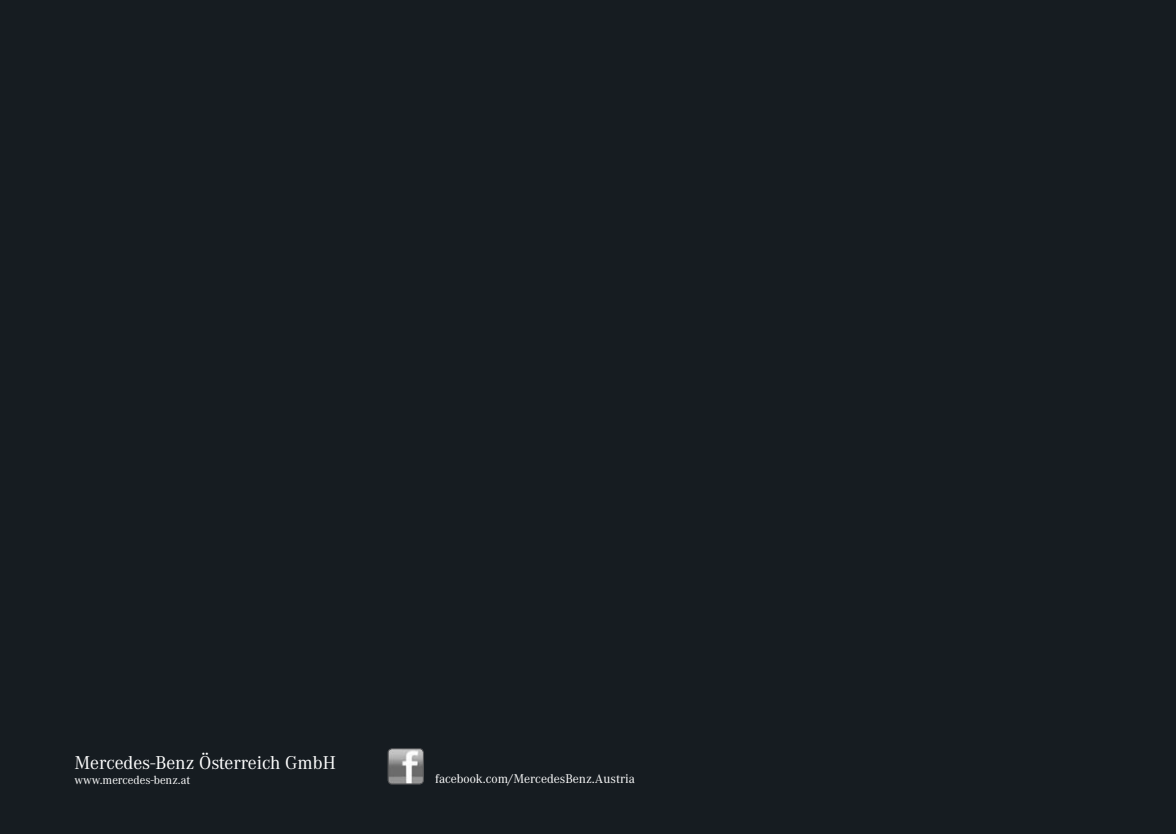
<style>
.page{position:relative;width:1176px;height:834px;background:#fff}
.page>*{position:absolute;margin:0;border:0;box-sizing:border-box;transform-origin:0 0}
.t1{font:19.25px "Corporate A";color:#fff}
.t2{font:13.12px "Corporate A";color:#fff}
.t3{font:12.25px "Corporate A";color:#fff}
</style>
<div class="page">
<div style="left:0;top:0;width:1176px;height:833px;background:#161c21"></div>
<img style="left:388px;top:748px;width:35px;height:35px;border-radius:4px">
<div style="left:387px;top:748px;width:37px;height:36px;border:1px solid #58595b;border-radius:4px"></div>
<h1 class="t1" style="left:74px;top:754px;width:263px">Mercedes-Benz Österreich GmbH</h1>
<p class="t3" style="left:74px;top:775px;width:117px">www.mercedes-benz.at</p>
<p class="t2" style="left:435px;top:770px;width:201px">facebook.com/MercedesBenz.Austria</p>
</div>
